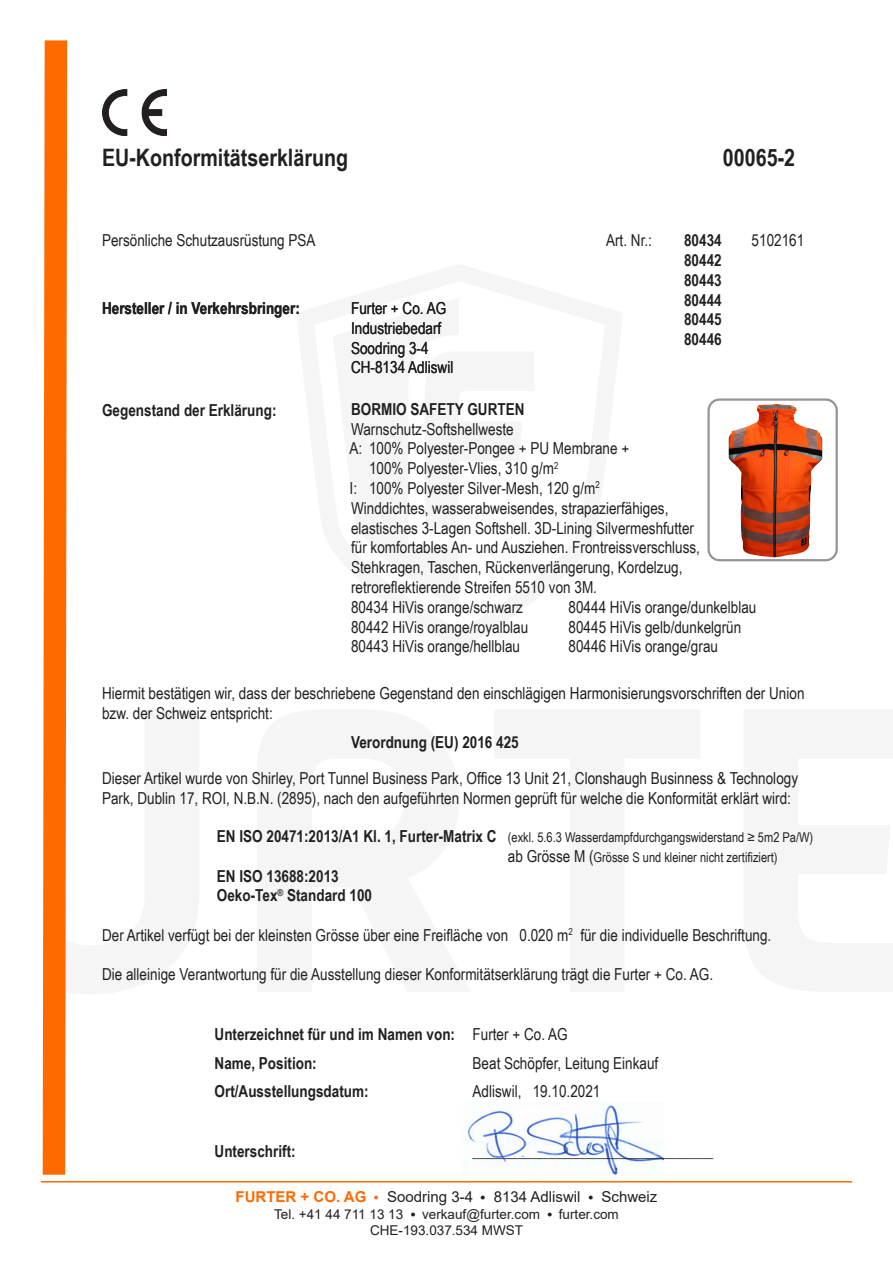
<style>
.page{position:relative;width:893px;height:1263px;background:#fff}
.page>*{position:absolute;margin:0;border:0;box-sizing:border-box;transform-origin:0 0}
.t1{font:700 24px "Arial Narrow";color:#231f20}
.t2{font:16.5px/19.8px "Arial Narrow";color:#231f20}
.t3{font:700 16.5px/28.8px "Arial Narrow";color:#231f20}
.t4{font:15px "Arial";color:#231f20}
.t5{font:700 15px "Arial";color:#ff6a00}
.t6{font:13.5px "Arial Narrow";color:#231f20}
.t7{font:13.5px "Arial";color:#231f20}
.s1{font-weight:700;font-size:16.5px}
.s2{font-size:16.5px}
.s3{font-weight:400}
</style>
<div class="page">
<svg style="left:40px;top:40px;width:38px;height:1143px"></svg>
<hr style="left:41px;top:1181px;width:811px;height:1px;background:#ff6a00">
<img style="left:465px;top:1104px;width:198px;height:71px">
<svg style="left:709px;top:400px;width:128px;height:160px"></svg>
<div style="left:707px;top:398px;width:131px;height:163px;border:2px solid #939598;border-radius:11px"></div>
<img style="left:102px;top:89px;width:65px;height:47px">
<img style="left:756px;top:404px;width:20px;height:18px">
<h1 class="t1" style="left:102px;top:139px;width:248px">EU-Konformitätserklärung</h1>
<p class="t1" style="left:723px;top:139px;width:74px">00065-2</p>
<p class="t3" style="left:684px;top:225px;width:39px">80434</p>
<p class="t2" style="left:752px;top:230px;width:54px">5102161</p>
<p class="t3" style="left:684px;top:245px;width:39px">80442</p>
<p class="t3" style="left:684px;top:265px;width:39px">80443</p>
<p class="t3" style="left:684px;top:284px;width:39px">80444</p>
<p class="t3" style="left:684px;top:309px;width:39px;line-height:19.8px">80445<br>80446</p>
<p class="t2" style="left:102px;top:230px;width:215px">Persönliche Schutzausrüstung PSA</p>
<p class="t2" style="left:606px;top:230px;width:47px">Art. Nr.:</p>
<p class="t3" style="left:102px;top:293px;width:199px">Hersteller / in Verkehrsbringer:</p>
<p class="t2" style="left:351px;top:298px;width:97px">Furter + Co. AG</p>
<p class="t2" style="left:351px;top:317px;width:92px">Industriebedarf</p>
<p class="t2" style="left:351px;top:337px;width:79px">Soodring 3-4</p>
<p class="t2" style="left:351px;top:357px;width:104px">CH-8134 Adliswil</p>
<p class="t3" style="left:351px;top:394px;width:175px">BORMIO SAFETY GURTEN</p>
<p class="t2" style="left:351px;top:418px;width:164px">Warnschutz-Softshellweste</p>
<p class="t2" style="left:350px;top:438px;width:281px">A: 100% Polyester-Pongee + PU Membrane +</p>
<p class="t2" style="left:369px;top:458px;width:191px">100% Polyester-Vlies, 310 g/m<sup>2</sup></p>
<p class="t2" style="left:350px;top:478px;width:252px">I: 100% Polyester Silver-Mesh, 120 g/m<sup>2</sup></p>
<p class="t2" style="left:351px;top:497px;width:319px">Winddichtes, wasserabweisendes, strapazierfähiges,</p>
<p class="t2" style="left:351px;top:517px;width:344px">elastisches 3-Lagen Softshell. 3D-Lining Silvermeshfutter</p>
<p class="t2" style="left:351px;top:537px;width:350px">für komfortables An- und Ausziehen. Frontreissverschluss,</p>
<p class="t2" style="left:351px;top:557px;width:333px">Stehkragen, Taschen, Rückenverlängerung, Kordelzug,</p>
<p class="t2" style="left:351px;top:577px;width:247px">retroreflektierende Streifen 5510 von 3M.</p>
<p class="t2" style="left:351px;top:596px;width:173px">80434 HiVis orange/schwarz</p>
<p class="t2" style="left:569px;top:596px;width:189px">80444 HiVis orange/dunkelblau</p>
<p class="t2" style="left:351px;top:616px;width:179px">80442 HiVis orange/royalblau</p>
<p class="t2" style="left:569px;top:616px;width:174px">80445 HiVis gelb/dunkelgrün</p>
<p class="t2" style="left:351px;top:636px;width:170px">80443 HiVis orange/hellblau</p>
<p class="t2" style="left:569px;top:636px;width:151px">80446 HiVis orange/grau</p>
<p class="t3" style="left:102px;top:395px;width:176px">Gegenstand der Erklärung:</p>
<p class="t2" style="left:102px;top:683px;width:704px">Hiermit bestätigen wir, dass der beschriebene Gegenstand den einschlägigen Harmonisierungsvorschriften der Union bzw. der Schweiz entspricht:</p>
<p class="t3" style="left:351px;top:727px;width:169px">Verordnung (EU) 2016 425</p>
<p class="t2" style="left:102px;top:768px;width:698px">Dieser Artikel wurde von Shirley, Port Tunnel Business Park, Office 13 Unit 21, Clonshaugh Businness &amp; Technology<br>Park, Dublin 17, ROI, N.B.N. (2895), nach den aufgeführten Normen geprüft für welche die Konformität erklärt wird:</p>
<p class="t6" style="left:217px;top:827px;width:598px"><span class="s1">EN ISO 20471:2013/A1 Kl. 1, Furter-Matrix C</span> (exkl. 5.6.3 Wasserdampfdurchgangswiderstand ≥ 5m2 Pa/W)</p>
<p class="t6" style="left:508px;top:847px;width:271px"><span class="s2">ab Grösse M (</span>Grösse S und kleiner nicht zertifiziert)</p>
<p class="t3" style="left:217px;top:860px;width:123px">EN ISO 13688:2013</p>
<p class="t3" style="left:217px;top:880px;width:157px">Oeko-Tex<sup>®</sup> Standard 100</p>
<p class="t2" style="left:102px;top:924px;width:671px">Der Artikel verfügt bei der kleinsten Grösse über eine Freifläche von 0.020 m<sup>2</sup> für die individuelle Beschriftung.</p>
<p class="t2" style="left:102px;top:964px;width:613px">Die alleinige Verantwortung für die Ausstellung dieser Konformitätserklärung trägt die Furter + Co. AG.</p>
<p class="t3" style="left:215px;top:1019px;width:355px">Unterzeichnet für und im Namen von: <span class="s3">Furter + Co. AG<br></span>Name, Position:</p>
<p class="t2" style="left:473px;top:1052px;width:187px">Beat Schöpfer, Leitung Einkauf</p>
<p class="t3" style="left:215px;top:1076px;width:156px">Ort/Ausstellungsdatum:</p>
<p class="t2" style="left:473px;top:1081px;width:129px">Adliswil, 19.10.2021</p>
<p class="t3" style="left:215px;top:1136px;width:83px">Unterschrift:</p>
<p class="t2" style="left:473px;top:1140px;width:242px">________________________________</p>
<p class="t5" style="left:236px;top:1186px;width:132px">FURTER + CO. AG</p>
<p class="t4" style="left:387px;top:1187px;width:87px">Soodring 3-4</p>
<p class="t4" style="left:494px;top:1187px;width:88px">8134 Adliswil</p>
<p class="t4" style="left:601px;top:1187px;width:57px">Schweiz</p>
<p class="t7" style="left:274px;top:1205px;width:131px">Tel. +41 44 711 13 13</p>
<p class="t7" style="left:422px;top:1205px;width:119px">verkauf@furter.com</p>
<p class="t7" style="left:559px;top:1205px;width:62px">furter.com</p>
<p class="t7" style="left:370px;top:1221px;width:155px">CHE-193.037.534 MWST</p>
</div>
